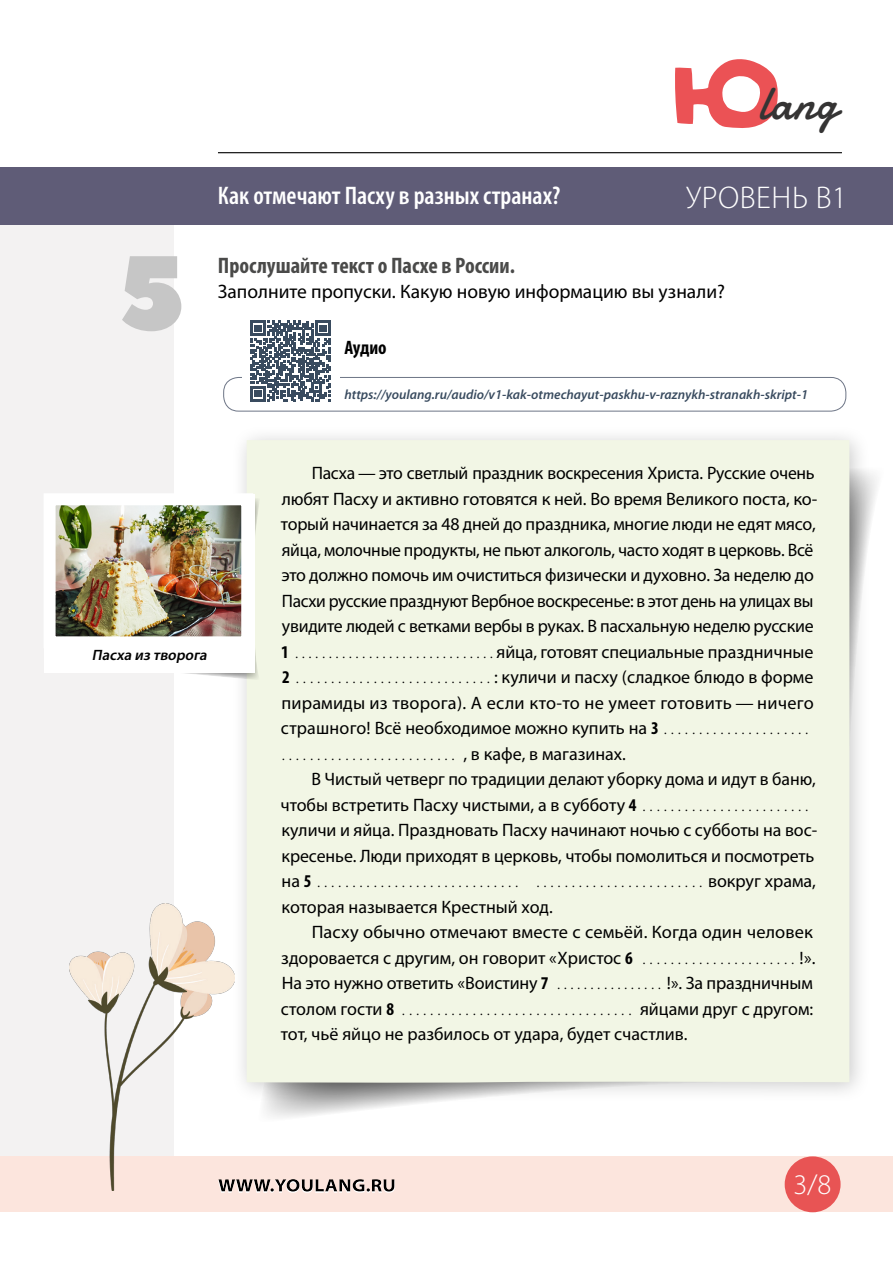
<style>
.page{position:relative;width:893px;height:1263px;background:#fff}
.page>*{position:absolute;margin:0;border:0;box-sizing:border-box;transform-origin:0 0}
.t1{font:105px "Peace Sans";color:#c6c6c6}
.t2{font:48.45px "Damion";color:#353434}
.t3{font:300 31.5px "Myriad Pro";letter-spacing:.02em;color:#fff}
.t4{font:300 28.5px "Myriad Pro";color:#fff}
.t5{font:600 condensed 25.5px "Myriad Pro";color:#fff}
.ЗАГОЛОВОК{font:700 condensed 22.5px "Myriad Pro";color:#4a4a49}
.подзаголовок{font:19.5px "Myriad Pro";color:#000}
.t6{font:700 condensed 19.5px "Myriad Pro";letter-spacing:-.01em;color:#000}
.t7{font:18px/25.5px "Myriad Pro";letter-spacing:-.005em;color:#000}
.t8{font:300 18px "Myriad Pro";color:#000}
.t9{font:italic 600 15px "Myriad Pro";color:#000}
.по_материалам_ссылка{font:italic 600 13.5px "Myriad Pro";color:#394b5f}
.s1{font-weight:700;font-stretch:condensed}
.s2{font-weight:300}
.s3{font-weight:400}
</style>
<div class="page">
<div style="left:0;top:213px;width:173px;height:956px;background:#f3f2f2"></div>
<div style="left:0;top:167px;width:893px;height:57px;background:#5f5c77"></div>
<hr style="left:218px;top:152px;width:624px;height:1px;background:#000">
<svg style="left:675px;top:59px;width:103px;height:69px"></svg>
<div style="left:0;top:1156px;width:893px;height:56px;background:#fce5dd"></div>
<div style="left:206px;top:1168px;width:245px;height:34px;background:#000;opacity:.57"></div>
<div style="left:785px;top:1156px;width:56px;height:56px;background:#e85454;border-radius:50%"></div>
<div style="left:231px;top:424px;width:640px;height:681px;background:#000;opacity:.21"></div>
<div style="left:247px;top:440px;width:602px;height:643px;background:#f2f6e5"></div>
<img style="left:69px;top:904px;width:166px;height:286px">
<div style="left:223px;top:377px;width:623px;height:34px;border:1px solid #6d7586;border-radius:15px"></div>
<div style="left:242px;top:312px;width:97px;height:98px;background:#fff"></div>
<svg style="left:250px;top:321px;width:81px;height:80px"></svg>
<img style="left:44px;top:487px;width:216px;height:193px">
<h2 class="t2" style="left:759px;top:70px;width:80px">lang</h2>
<p class="t5" style="left:218px;top:182px;width:344px">Как отмечают Пасху в разных странах?</p>
<p class="t3" style="left:686px;top:180px;width:163px">УРОВЕНЬ B1</p>
<p class="t1" style="left:120px;top:223px;width:66px">5</p>
<p class="ЗАГОЛОВОК" style="left:218px;top:253px;width:298px">Прослушайте текст о Пасхе в России.</p>
<p class="подзаголовок" style="left:218px;top:281px;width:509px">Заполните пропуски. Какую новую информацию вы узнали?</p>
<p class="t9" style="left:92px;top:645px;width:120px">Пасха из творога</p>
<p class="t6" style="left:344px;top:337px;width:44px">Аудио</p>
<p class="по_материалам_ссылка" style="left:344px;top:387px;width:465px">https://youlang.ru/audio/v1-kak-otmechayut-paskhu-v-raznykh-stranakh-skript-1</p>
<p class="t7" style="left:281px;top:461px;width:538px;text-indent:31px">Пасха — это светлый праздник воскресения Христа. Русские очень любят Пасху и активно готовятся к ней. Во время Великого поста, ко&shy;торый начинается за 48 дней до праздника, многие люди не едят мясо, яйца, молочные продукты, не пьют алкоголь, часто ходят в церковь. Всё это должно помочь им очиститься физически и -духовно. За неделю до Пасхи русские празднуют Вербное воскресенье: в этот день на улицах вы увидите людей с ветками вербы в руках. В пасхальную неделю русские <span class="s1">1</span> <span class="s2">. . . . . . . . . . . . . . . . . . . . . . . . . . . . .</span> яйца, готовят специальные праздничные</p>
<p class="t7" style="left:282px;top:665px;width:533px"><span class="s1">2</span> <span class="s2">. . . . . . . . . . . . . . . . . . . . . . . . . . .</span> : куличи и пасху (сладкое блюдо в форме</p>
<p class="t7" style="left:281px;top:690px;width:534px">пирамиды из творога). А если кто-то не умеет готовить — ничего страшного! Всё необходимое можно купить на <span class="s1">3</span> <span class="s2">. . . . . . . . . . . . . . . . . . . .</span></p>
<p class="t8" style="left:282px;top:744px;width:346px">......................... <span class="s3">, вкафе, вмагазинах.</span></p>
<p class="t7" style="left:280px;top:767px;width:537px;text-indent:31px">В Чистый четверг по традиции делают уборку дома и идут в баню, чтобы встретить Пасху чистыми, а в субботу <span class="s1">4</span> <span class="s2">. . . . . . . . . . . . . . . . . . . . . . . .</span></p>
<p class="t7" style="left:282px;top:818px;width:537px">куличи и яйца. Праздновать Пасху начинают ночью с субботы на вос&shy;кресенье. Люди приходят в церковь, чтобы помолиться и посмотреть</p>
<p class="t8" style="left:282px;top:871px;width:536px"><span class="s3">на</span> <span class="s1">5</span> . . . . . . . . . . . . . . . . . . . . . . . . . . . . . . . . . . . . . . . . . . . . . . . . . . . . <span class="s3">вокруг храма,</span></p>
<p class="t7" style="left:282px;top:894px;width:273px">которая называется Крестный ход.</p>
<p class="t7" style="left:281px;top:920px;width:536px;text-align:right">Пасху обычно отмечают вместе с семьёй. Когда один человек здоровается с другим, он говорит «Христос <span class="s1">6</span> <span class="s2">. . . . . . . . . . . . . . . . . . . . .</span> !».</p>
<p class="t7" style="left:282px;top:971px;width:532px">На это нужно ответить «Воистину <span class="s1">7</span> <span class="s2">. . . . . . . . . . . . . . .</span> !». За праздничным</p>
<p class="t8" style="left:281px;top:999px;width:534px"><span class="s3">столом гости</span> <span class="s1">8</span> . . . . . . . . . . . . . . . . . . . . . . . . . . . . . . . . . <span class="s3">яйцами друг с другом:</span></p>
<p class="t7" style="left:281px;top:1022px;width:408px">тот, чьё яйцо не разбилось от удара, будет счастлив.</p>
<p class="t4" style="left:793px;top:1169px;width:39px">3/8</p>
</div>
